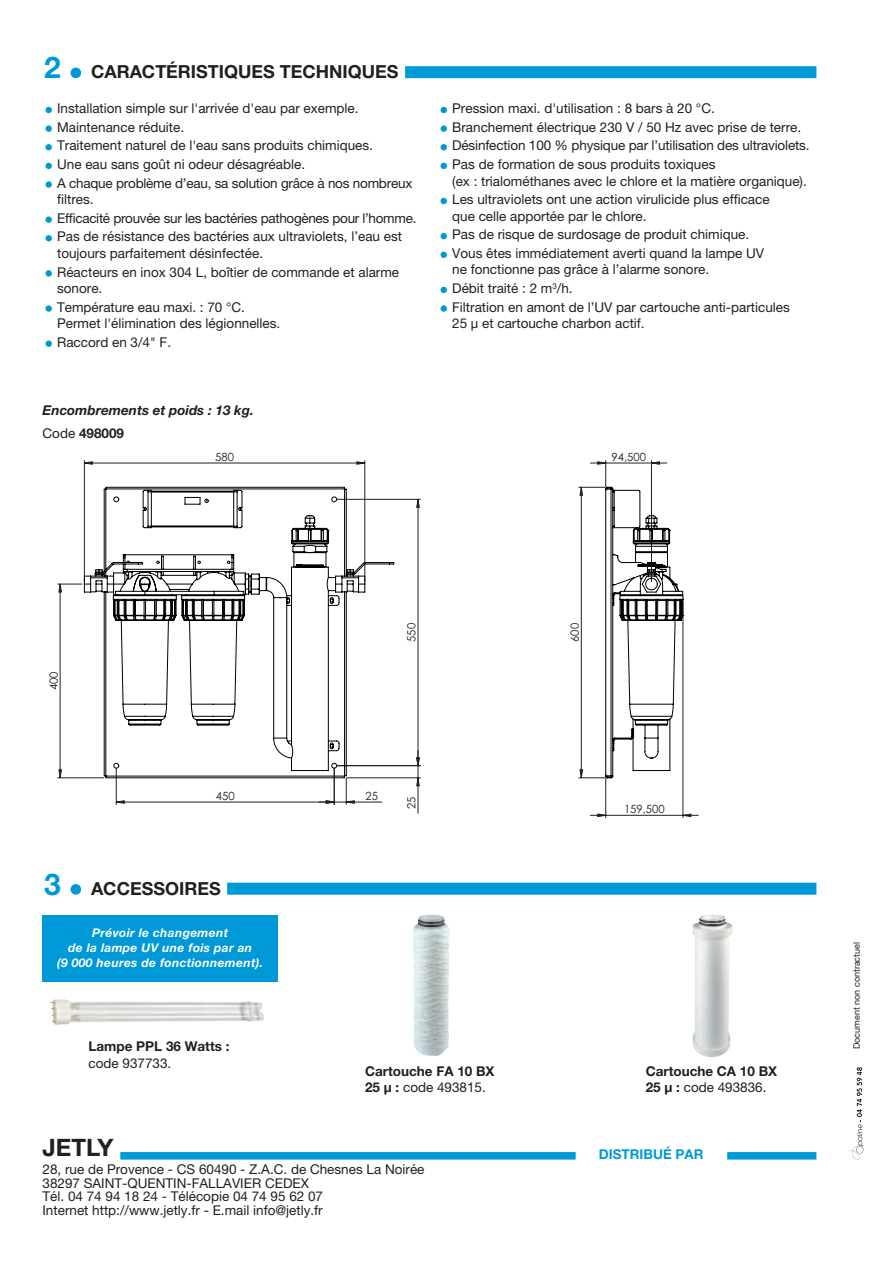
<style>
.page{position:relative;width:893px;height:1263px;background:#fff}
.page>*{position:absolute;margin:0;border:0;box-sizing:border-box;transform-origin:0 0}
.t1{font:700 24px "Helvetica Neue";color:#231f20}
.t2{font:700 18px "Helvetica Neue";color:#231f20}
.t3{font:13.5px/18.6px "Helvetica Neue";color:#231f20}
.t4{font:700 13.5px/16.5px "Helvetica Neue";color:#231f20}
.t5{font:italic 700 13.5px/23px "Helvetica Neue";color:#231f20}
.t6{font:700 13.5px "Helvetica Neue";color:#0099d8}
.t7{font:italic 700 12px/15px "Helvetica Neue";letter-spacing:.03em;color:#fff;text-align:center}
.t8{font:11.25px "Century Gothic";color:#231f20}
.t9{font:9px "Helvetica Neue";color:#231f20}
.s1{font-size:30px;color:#0099d8}
.s2{font-weight:400;font-style:normal}
.s3{font-style:normal}
.s4{font-weight:400}
</style>
<div class="page">
<div style="left:441px;top:125px;width:6px;height:7px;background:#0099d8;border-radius:50%"></div>
<svg style="left:441px;top:107px;width:6px;height:6px"></svg>
<div style="left:46px;top:305px;width:6px;height:7px;background:#0099d8;border-radius:50%"></div>
<div style="left:46px;top:270px;width:6px;height:7px;background:#0099d8;border-radius:50%"></div>
<svg style="left:46px;top:235px;width:6px;height:6px"></svg>
<svg style="left:441px;top:252px;width:6px;height:6px"></svg>
<svg style="left:441px;top:233px;width:6px;height:6px"></svg>
<svg style="left:441px;top:198px;width:6px;height:6px"></svg>
<svg style="left:441px;top:163px;width:6px;height:6px"></svg>
<svg style="left:441px;top:144px;width:6px;height:6px"></svg>
<div style="left:46px;top:216px;width:6px;height:7px;background:#0099d8;border-radius:50%"></div>
<div style="left:46px;top:181px;width:6px;height:7px;background:#0099d8;border-radius:50%"></div>
<svg style="left:46px;top:163px;width:6px;height:6px"></svg>
<svg style="left:46px;top:144px;width:6px;height:6px"></svg>
<div style="left:46px;top:125px;width:6px;height:7px;background:#0099d8;border-radius:50%"></div>
<svg style="left:46px;top:107px;width:6px;height:6px"></svg>
<div style="left:46px;top:340px;width:6px;height:7px;background:#0099d8;border-radius:50%"></div>
<svg style="left:441px;top:287px;width:6px;height:6px"></svg>
<div style="left:441px;top:305px;width:6px;height:7px;background:#0099d8;border-radius:50%"></div>
<div style="left:120px;top:1152px;width:456px;height:7px;background:#0099d8"></div>
<div style="left:727px;top:1152px;width:89px;height:7px;background:#0099d8"></div>
<div style="left:405px;top:66px;width:411px;height:12px;background:#0099d8"></div>
<div style="left:71px;top:68px;width:10px;height:10px;background:#0099d8;border-radius:50%"></div>
<div style="left:227px;top:883px;width:589px;height:12px;background:#0099d8"></div>
<div style="left:71px;top:884px;width:10px;height:11px;background:#0099d8;border-radius:50%"></div>
<div style="left:43px;top:915px;width:235px;height:66px;background:#0099d8"></div>
<svg style="left:849px;top:1067px;width:15px;height:93px"></svg>
<img style="left:51px;top:999px;width:213px;height:26px">
<hr style="left:365px;top:461px;width:1px;height:121px;background:#231f20">
<hr style="left:84px;top:461px;width:1px;height:121px;background:#231f20">
<hr style="left:693px;top:602px;width:1px;height:216px;background:#231f20">
<hr style="left:616px;top:778px;width:1px;height:40px;background:#231f20">
<hr style="left:58px;top:777px;width:46px;height:1px;background:#231f20">
<svg style="left:84px;top:462px;width:337px;height:352px"></svg>
<svg style="left:416px;top:499px;width:4px;height:279px"></svg>
<svg style="left:59px;top:584px;width:360px;height:202px"></svg>
<svg style="left:116px;top:778px;width:239px;height:26px"></svg>
<svg style="left:84px;top:487px;width:310px;height:291px"></svg>
<hr style="left:555px;top:461px;width:1px;height:121px;background:#231f20">
<hr style="left:683px;top:602px;width:1px;height:216px;background:#231f20">
<hr style="left:605px;top:778px;width:1px;height:40px;background:#231f20">
<svg style="left:555px;top:462px;width:136px;height:354px"></svg>
<svg style="left:579px;top:461px;width:105px;height:317px"></svg>
<img style="left:413px;top:915px;width:37px;height:141px">
<img style="left:692px;top:914px;width:40px;height:143px">
<h2 class="t2" style="left:44px;top:65px;width:356px"><span class="s1">2</span> CARACTÉRISTIQUES TECHNIQUES</h2>
<p class="t3" style="left:57px;top:100px;width:357px">Installation simple sur l'arrivée d'eau par exemple.<br>Maintenance réduite.<br>Traitement naturel de l'eau sans produits chimiques.<br>Une eau sans goût ni odeur désagréable.<br>A chaque problème d’eau, sa solution grâce à nos nombreux</p>
<p class="t3" style="left:57px;top:191px;width:361px">filtres.<br>Efficacité prouvée sur les bactéries pathogènes pour l’homme.<br>Pas de résistance des bactéries aux ultraviolets, l’eau est</p>
<p class="t3" style="left:57px;top:245px;width:344px">toujours parfaitement désinfectée.<br>Réacteurs en inox 304 L, boîtier de commande et alarme</p>
<p class="t3" style="left:57px;top:280px;width:189px">sonore.<br>Température eau maxi. : 70 °C.</p>
<p class="t3" style="left:57px;top:315px;width:225px">Permet l'élimination des légionnelles.<br>Raccord en 3/4" F.</p>
<p class="t5" style="left:43px;top:400px;width:213px">Encombrements et poids : 13 kg.<br><span class="s2">Code</span> <span class="s3">498009</span></p>
<p class="t8" style="left:215px;top:450px;width:20px">580</p>
<p class="t3" style="left:452px;top:100px;width:359px">Pression maxi. d'utilisation : 8 bars à 20 °C.<br>Branchement électrique 230 V / 50 Hz avec prise de terre.<br>Désinfection 100 % physique par l’utilisation des ultraviolets.<br>Pas de formation de sous produits toxiques</p>
<p class="t3" style="left:452px;top:173px;width:356px">(ex : trialométhanes avec le chlore et la matière organique).<br>Les ultraviolets ont une action virulicide plus efficace</p>
<p class="t3" style="left:452px;top:208px;width:314px">que celle apportée par le chlore.<br>Pas de risque de surdosage de produit chimique.<br>Vous êtes immédiatement averti quand la lampe UV</p>
<p class="t3" style="left:452px;top:262px;width:339px">ne fonctionne pas grâce à l’alarme sonore.<br>Débit traité : 2 m<sup>3</sup>/h.<br>Filtration en amont de l’UV par cartouche anti-particules</p>
<p class="t3" style="left:452px;top:315px;width:194px">25 µ et cartouche charbon actif.</p>
<p class="t8" style="left:611px;top:450px;width:36px">94,500</p>
<p class="t8" style="left:47px;top:690px;width:20px;rotate:-90deg">400</p>
<p class="t8" style="left:216px;top:788px;width:20px">450</p>
<h2 class="t2" style="left:44px;top:882px;width:178px"><span class="s1">3</span> ACCESSOIRES</h2>
<p class="t7" style="left:57px;top:927px;width:207px">Prévoir le changement<br>de la lampe UV une fois par an<br>(9 000 heures de fonctionnement).</p>
<p class="t4" style="left:89px;top:1039px;width:142px">Lampe PPL 36 Watts :</p>
<p class="t3" style="left:89px;top:1055px;width:84px">code 937733.</p>
<p class="t8" style="left:405px;top:642px;width:20px;rotate:-90deg">550</p>
<p class="t8" style="left:366px;top:788px;width:14px">25</p>
<p class="t8" style="left:405px;top:809px;width:14px;rotate:-90deg">25</p>
<p class="t8" style="left:568px;top:642px;width:20px;rotate:-90deg">600</p>
<p class="t8" style="left:624px;top:802px;width:42px">159,500</p>
<p class="t4" style="left:365px;top:1064px;width:131px">Cartouche FA 10 BX<br>25 µ : <span class="s4">code 493815.</span></p>
<p class="t4" style="left:646px;top:1064px;width:133px">Cartouche CA 10 BX<br>25 µ : <span class="s4">code 493836.</span></p>
<h1 class="t1" style="left:43px;top:1139px;width:73px">JETLY</h1>
<p class="t6" style="left:599px;top:1149px;width:106px">DISTRIBUÉ PAR</p>
<p class="t3" style="left:42px;top:1164px;width:384px;line-height:13.5px">28, rue de Provence - CS 60490 - Z.A.C. de Chesnes La Noirée 38297 SAINT-QUENTIN-FALLAVIER CEDEX<br>Tél. 04 74 94 18 24 - Télécopie 04 74 95 62 07<br>Internet http://www.jetly.fr - E.mail info@jetly.fr</p>
<p class="t9" style="left:853px;top:1049px;width:109px;rotate:-90deg">Document non contractuel</p>
</div>
